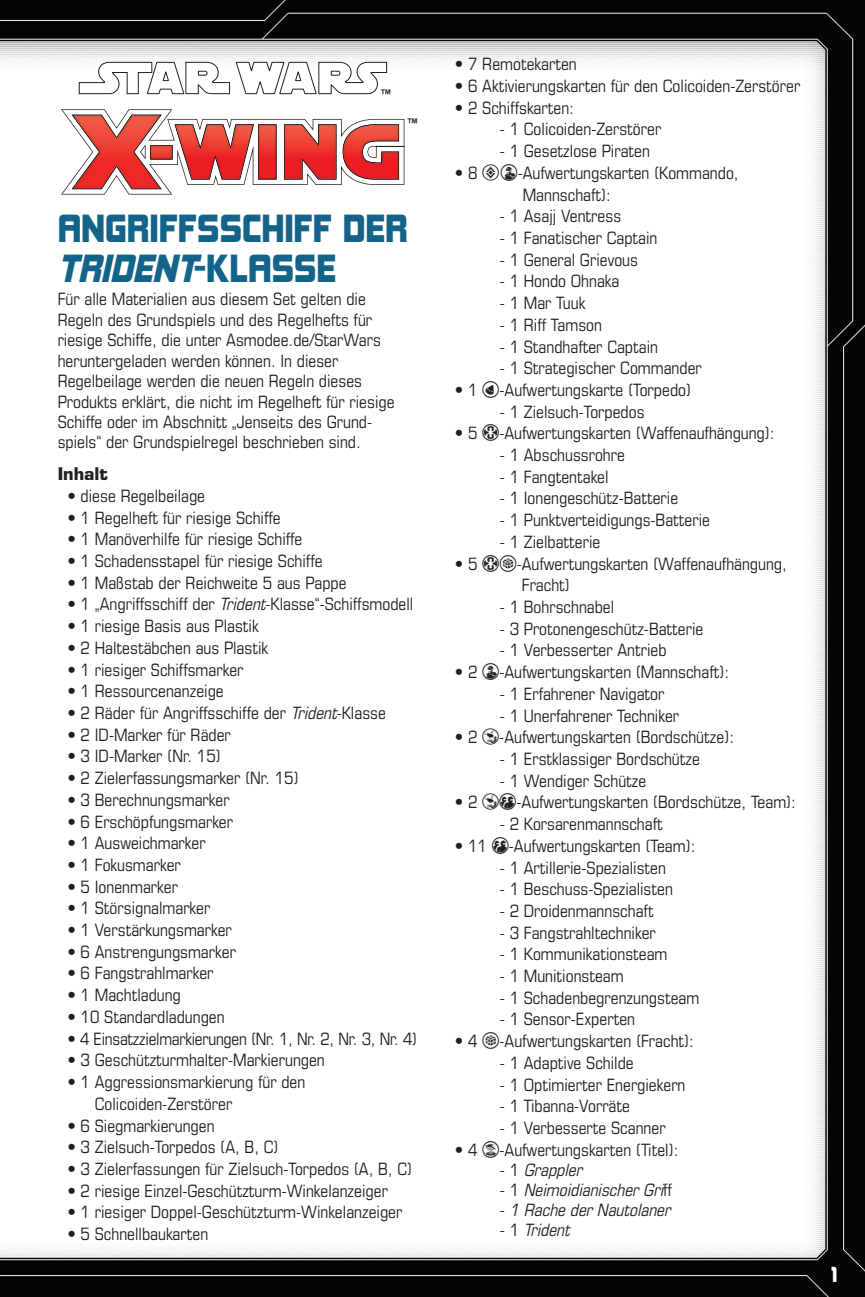
<style>
.page{position:relative;width:865px;height:1297px;background:#fff}
.page>*{position:absolute;margin:0;border:0;box-sizing:border-box;transform-origin:0 0}
.t1{font:36px/40px "Kimberley Bl";color:#14638a}
.t2{font:20px "Kimberley Bl";color:#fff}
.t3{font:condensed 17px/20.4px "Eurostile LT Std";color:#231f20}
.t4{font:italic condensed 17px "Eurostile LT Std";color:#231f20}
.t5{font:700 17px "Eurostile LT Std";color:#231f20}
.t6{font:700 12px "Arial";color:#231f20}
.s1{font-style:italic}
.s2{font-style:normal}
</style>
<div class="page">
<img style="left:0;top:0;width:864px;height:1296px">
<svg style="left:61px;top:109px;width:343px;height:85px"></svg>
<img style="left:174px;top:124px;width:80px;height:55px">
<img style="left:258px;top:124px;width:18px;height:55px">
<img style="left:284px;top:124px;width:52px;height:55px">
<img style="left:342px;top:124px;width:57px;height:55px">
<svg style="left:78px;top:58px;width:309px;height:37px"></svg>
<svg style="left:482px;top:164px;width:35px;height:16px"></svg>
<svg style="left:482px;top:381px;width:17px;height:16px"></svg>
<svg style="left:482px;top:424px;width:17px;height:17px"></svg>
<svg style="left:482px;top:554px;width:34px;height:17px"></svg>
<svg style="left:482px;top:663px;width:17px;height:16px"></svg>
<svg style="left:482px;top:728px;width:16px;height:16px"></svg>
<svg style="left:482px;top:793px;width:34px;height:17px"></svg>
<svg style="left:492px;top:836px;width:16px;height:17px"></svg>
<svg style="left:482px;top:1031px;width:17px;height:17px"></svg>
<svg style="left:482px;top:1140px;width:17px;height:17px"></svg>
<p class="t6" style="left:379px;top:86px;width:13px">™</p>
<p class="t6" style="left:406px;top:115px;width:13px">™</p>
<h1 class="t1" style="left:58px;top:208px;width:352px">ANGRIFFSSCHIFF DER<br><span class="s1">TRIDENT</span>- K L A S S E</h1>
<p class="t3" style="left:58px;top:289px;width:338px">Für alle Materialien aus diesem Set gelten die Regeln des Grundspiels und des Regelhefts für riesige Schiffe, die unter Asmodee.de/StarWars heruntergeladen werden können. In dieser Regelbeilage werden die neuen Regeln dieses Produkts erklärt, die nicht im Regelheft für riesige Schiffe oder im Abschnitt „Jenseits des Grund&shy;spiels“ der Grundspielregel beschrieben sind.</p>
<p class="t5" style="left:58px;top:463px;width:52px">Inhalt</p>
<p class="t3" style="left:67px;top:485px;width:139px">• diese Regelbeilage</p>
<p class="t3" style="left:67px;top:507px;width:215px">• 1 Regelheft für riesige Schiffe</p>
<p class="t3" style="left:67px;top:528px;width:236px">• 1 Manöverhilfe für riesige Schiffe</p>
<p class="t3" style="left:67px;top:550px;width:256px">• 1 Schadensstapel für riesige Schiffe</p>
<p class="t3" style="left:67px;top:572px;width:280px">• 1 Maßstab der Reichweite 5 aus Pappe</p>
<p class="t3" style="left:67px;top:593px;width:347px">• 1 „Angriffsschiff der <span class="s1">Trident</span>-Klasse“-Schiffsmodell</p>
<p class="t3" style="left:67px;top:615px;width:193px">• 1 riesige Basis aus Plastik</p>
<p class="t3" style="left:67px;top:637px;width:202px">• 2 Haltestäbchen aus Plastik</p>
<p class="t3" style="left:67px;top:658px;width:177px">• 1 riesiger Schiffsmarker</p>
<p class="t3" style="left:67px;top:680px;width:158px">• 1 Ressourcenanzeige</p>
<p class="t3" style="left:67px;top:702px;width:320px">• 2 Räder für Angriffsschiffe der <span class="s1">Trident</span>-Klasse</p>
<p class="t3" style="left:67px;top:724px;width:165px">• 2 ID-Marker für Räder</p>
<p class="t3" style="left:67px;top:745px;width:155px">• 3 ID-Marker (Nr. 15)</p>
<p class="t3" style="left:67px;top:767px;width:233px">• 2 Zielerfassungsmarker (Nr. 15)</p>
<p class="t3" style="left:67px;top:789px;width:164px">• 3 Berechnungsmarker</p>
<p class="t3" style="left:67px;top:810px;width:167px">• 6 Erschöpfungsmarker</p>
<p class="t3" style="left:67px;top:832px;width:140px">• 1 Ausweichmarker</p>
<p class="t3" style="left:67px;top:854px;width:115px">• 1 Fokusmarker</p>
<p class="t3" style="left:67px;top:875px;width:112px">• 5 Ionenmarker</p>
<p class="t3" style="left:67px;top:897px;width:144px">• 1 Störsignalmarker</p>
<p class="t3" style="left:67px;top:919px;width:166px">• 1 Verstärkungsmarker</p>
<p class="t3" style="left:67px;top:940px;width:170px">• 6 Anstrengungsmarker</p>
<p class="t3" style="left:67px;top:962px;width:148px">• 6 Fangstrahlmarker</p>
<p class="t3" style="left:67px;top:984px;width:115px">• 1 Machtladung</p>
<p class="t3" style="left:67px;top:1006px;width:159px">• 10 Standardladungen</p>
<p class="t3" style="left:67px;top:1027px;width:351px">• 4 Einsatzzielmarkierungen (Nr. 1, Nr. 2, Nr. 3, Nr. 4)</p>
<p class="t3" style="left:67px;top:1049px;width:259px">• 3 Geschützturmhalter-Markierungen</p>
<p class="t3" style="left:95px;top:1070px;width:212px;line-height:21.6px;text-indent:-27px">• 1 Aggressionsmarkierung für den<br>Colicoiden-Zerstörer</p>
<p class="t3" style="left:67px;top:1114px;width:148px">• 6 Siegmarkierungen</p>
<p class="t3" style="left:67px;top:1136px;width:212px">• 3 Zielsuch-Torpedos (A, B, C)</p>
<p class="t3" style="left:67px;top:1158px;width:346px">• 3 Zielerfassungen für Zielsuch-Torpedos (A, B, C)</p>
<p class="t3" style="left:67px;top:1179px;width:322px">• 2 riesige Einzel-Geschützturm-Winkelanzeiger</p>
<p class="t3" style="left:67px;top:1201px;width:336px">• 1 riesiger Doppel-Geschützturm-Winkelanzeiger</p>
<p class="t3" style="left:67px;top:1223px;width:142px">• 5 Schnellbaukarten</p>
<p class="t3" style="left:454px;top:54px;width:123px">• 7 Remotekarten</p>
<p class="t3" style="left:454px;top:75px;width:347px">• 6 Aktivierungskarten für den Colicoiden-Zerstörer</p>
<p class="t3" style="left:454px;top:97px;width:120px">• 2 Schiffskarten:</p>
<p class="t3" style="left:499px;top:119px;width:163px">- 1 Colicoiden-Zerstörer</p>
<p class="t3" style="left:499px;top:140px;width:151px">- 1 Gesetzlose Piraten</p>
<p class="t3" style="left:454px;top:162px;width:24px">• 8</p>
<p class="t3" style="left:517px;top:162px;width:222px;line-height:21.6px">- Aufwertungskarten (Kommando,<br>Mannschaft):</p>
<p class="t3" style="left:499px;top:206px;width:123px">- 1 Asajj Ventress</p>
<p class="t3" style="left:499px;top:227px;width:159px">- 1 Fanatischer Captain</p>
<p class="t3" style="left:499px;top:249px;width:139px">- 1 General Grievous</p>
<p class="t3" style="left:499px;top:271px;width:121px">- 1 Hondo Ohnaka</p>
<p class="t3" style="left:499px;top:292px;width:87px">- 1 Mar Tuuk</p>
<p class="t3" style="left:499px;top:314px;width:103px">- 1 Riff Tamson</p>
<p class="t3" style="left:499px;top:336px;width:159px">- 1 Standhafter Captain</p>
<p class="t3" style="left:499px;top:357px;width:203px">- 1 Strategischer Commander</p>
<p class="t3" style="left:454px;top:379px;width:24px">• 1</p>
<p class="t3" style="left:499px;top:379px;width:193px">-Aufwertungskarte (Torpedo)</p>
<p class="t3" style="left:499px;top:401px;width:146px">- 1 Zielsuch-Torpedos</p>
<p class="t3" style="left:454px;top:422px;width:24px">• 5</p>
<p class="t3" style="left:499px;top:422px;width:276px">-Aufwertungskarten (Waffenaufhängung):</p>
<p class="t3" style="left:499px;top:444px;width:126px">- 1 Abschussrohre</p>
<p class="t3" style="left:499px;top:466px;width:110px">- 1 Fangtentakel</p>
<p class="t3" style="left:499px;top:488px;width:180px">- 1 Ionengeschütz-Batterie</p>
<p class="t3" style="left:499px;top:509px;width:211px">- 1 Punktverteidigungs-Batterie</p>
<p class="t3" style="left:499px;top:531px;width:102px">- 1 Zielbatterie</p>
<p class="t3" style="left:454px;top:553px;width:24px">• 5</p>
<p class="t3" style="left:516px;top:552px;width:271px;line-height:21.6px">- Aufwertungskarten (Waffenaufhängung,<br>Fracht)</p>
<p class="t3" style="left:499px;top:596px;width:116px">- 1 Bohrschnabel</p>
<p class="t3" style="left:499px;top:618px;width:205px">- 3 Protonengeschütz-Batterie</p>
<p class="t3" style="left:499px;top:639px;width:168px">- 1 Verbesserter Antrieb</p>
<p class="t3" style="left:454px;top:661px;width:24px">• 2</p>
<p class="t3" style="left:499px;top:661px;width:231px">-Aufwertungskarten (Mannschaft):</p>
<p class="t3" style="left:499px;top:683px;width:166px">- 1 Erfahrener Navigator</p>
<p class="t3" style="left:499px;top:704px;width:181px">- 1 Unerfahrener Techniker</p>
<p class="t3" style="left:454px;top:726px;width:24px">• 2</p>
<p class="t3" style="left:499px;top:726px;width:236px">-Aufwertungskarten (Bordschütze):</p>
<p class="t3" style="left:499px;top:748px;width:201px">- 1 Erstklassiger Bordschütze</p>
<p class="t3" style="left:499px;top:770px;width:148px">- 1 Wendiger Schütze</p>
<p class="t3" style="left:454px;top:791px;width:24px">• 2</p>
<p class="t3" style="left:516px;top:791px;width:281px">-Aufwertungskarten (Bordschütze, Team):</p>
<p class="t3" style="left:499px;top:813px;width:164px">- 2 Korsarenmannschaft</p>
<p class="t3" style="left:454px;top:835px;width:34px">• 11</p>
<p class="t3" style="left:508px;top:835px;width:188px">-Aufwertungskarten (Team):</p>
<p class="t3" style="left:499px;top:856px;width:167px">- 1 Artillerie-Spezialisten</p>
<p class="t3" style="left:499px;top:878px;width:174px">- 1 Beschuss-Spezialisten</p>
<p class="t3" style="left:499px;top:900px;width:155px">- 2 Droidenmannschaft</p>
<p class="t3" style="left:499px;top:921px;width:157px">- 3 Fangstrahltechniker</p>
<p class="t3" style="left:499px;top:943px;width:169px">- 1 Kommunikationsteam</p>
<p class="t3" style="left:499px;top:965px;width:125px">- 1 Munitionsteam</p>
<p class="t3" style="left:499px;top:986px;width:201px">- 1 Schadenbegrenzungsteam</p>
<p class="t3" style="left:499px;top:1008px;width:137px">- 1 Sensor-Experten</p>
<p class="t3" style="left:454px;top:1030px;width:24px">• 4</p>
<p class="t3" style="left:499px;top:1030px;width:196px">-Aufwertungskarten (Fracht):</p>
<p class="t3" style="left:499px;top:1052px;width:135px">- 1 Adaptive Schilde</p>
<p class="t3" style="left:499px;top:1073px;width:187px">- 1 Optimierter Energiekern</p>
<p class="t3" style="left:499px;top:1095px;width:132px">- 1 Tibanna-Vorräte</p>
<p class="t3" style="left:499px;top:1117px;width:167px">- 1 Verbesserte Scanner</p>
<p class="t3" style="left:454px;top:1138px;width:24px">• 4</p>
<p class="t3" style="left:499px;top:1138px;width:180px">-Aufwertungskarten (Titel):</p>
<p class="t4" style="left:499px;top:1159px;width:88px"><span class="s2">- 1</span> Grappler</p>
<p class="t4" style="left:499px;top:1179px;width:173px"><span class="s2">- 1</span> NeimoidianischerGri<span class="s2">f f</span></p>
<p class="t4" style="left:499px;top:1199px;width:176px"><span class="s2">-</span> 1 Rache derNautolaner</p>
<p class="t4" style="left:499px;top:1219px;width:76px"><span class="s2">- 1</span> Trident</p>
<p class="t2" style="left:831px;top:1261px;width:7px">1</p>
</div>
